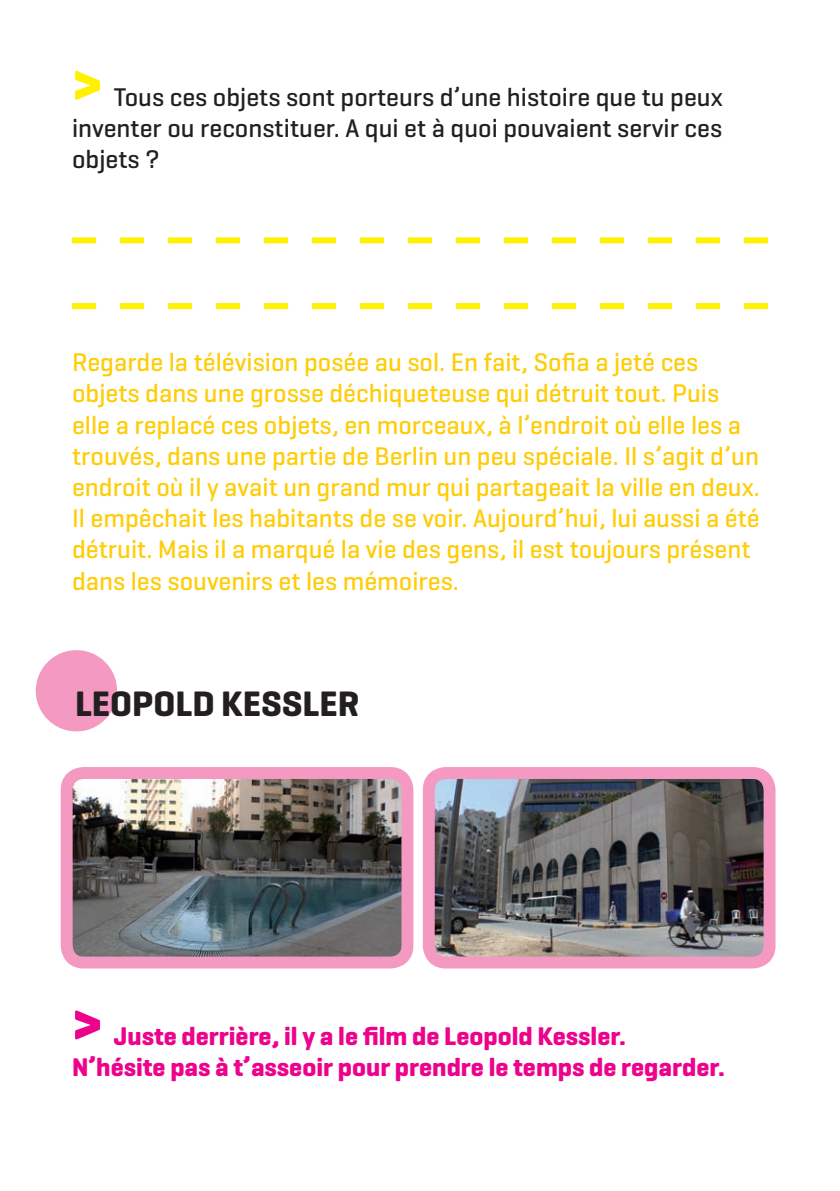
<style>
.page{position:relative;width:840px;height:1191px;background:#fff}
.page>*{position:absolute;margin:0;border:0;box-sizing:border-box;transform-origin:0 0}
.t1{font:700 60px "Geogrotesque";color:#fff101}
.t2{font:700 60px "Geogrotesque";color:#ed028c}
.t3{font:700 36px "Geogrotesque";color:#231f20}
.t4{font:500 26px/31.2px "Geogrotesque";color:#fecd08}
.t5{font:500 26px/31.2px "Geogrotesque";color:#231f20;text-align:justify}
.t6{font:700 26px/31.2px "Geogrotesque";color:#ed028c}
</style>
<div class="page">
<svg style="left:72px;top:237px;width:695px;height:6px"></svg>
<svg style="left:72px;top:303px;width:695px;height:6px"></svg>
<div style="left:36px;top:650px;width:81px;height:81px;background:#f499c2;border-radius:50%"></div>
<img style="left:74px;top:780px;width:326px;height:175px">
<div style="left:61px;top:767px;width:352px;height:201px;border:12px solid #f499c2;border-radius:17px"></div>
<img style="left:435px;top:780px;width:327px;height:175px">
<div style="left:422px;top:767px;width:353px;height:201px;border:12px solid #f499c2;border-radius:17px"></div>
<h1 class="t1" style="left:72px;top:52px;width:32px">&gt;</h1>
<p class="t5" style="left:72px;top:81px;width:652px;text-indent:42px">Tous ces objets sont porteurs d’une histoire que tu peux inventer ou reconstituer. A qui et à quoi pouvaient servir ces objets ?</p>
<p class="t4" style="left:72px;top:347px;width:689px">Regarde la télévision posée au sol. En fait, Sofia a jeté ces objets dans une grosse déchiqueteuse qui détruit tout. Puis elle a replacé ces objets, en morceaux, à l’endroit où elle les a trouvés, dans une partie de Berlin un peu spéciale. Il s’agit d’un endroit où il y avait un grand mur qui partageait la ville en deux.<br>Il empêchait les habitants de se voir. Aujourd’hui, lui aussi a été détruit. Mais il a marqué la vie des gens, il est toujours présent dans les souvenirs et les mémoires.</p>
<h2 class="t3" style="left:75px;top:684px;width:286px">LEOPOLD KESSLER</h2>
<h1 class="t2" style="left:72px;top:991px;width:32px">&gt;</h1>
<p class="t6" style="left:72px;top:1021px;width:654px;text-indent:42px">Juste derrière, il y a le film de Leopold Kessler.<br>N’hésite pas à t’asseoir pour prendre le temps de regarder.</p>
</div>
